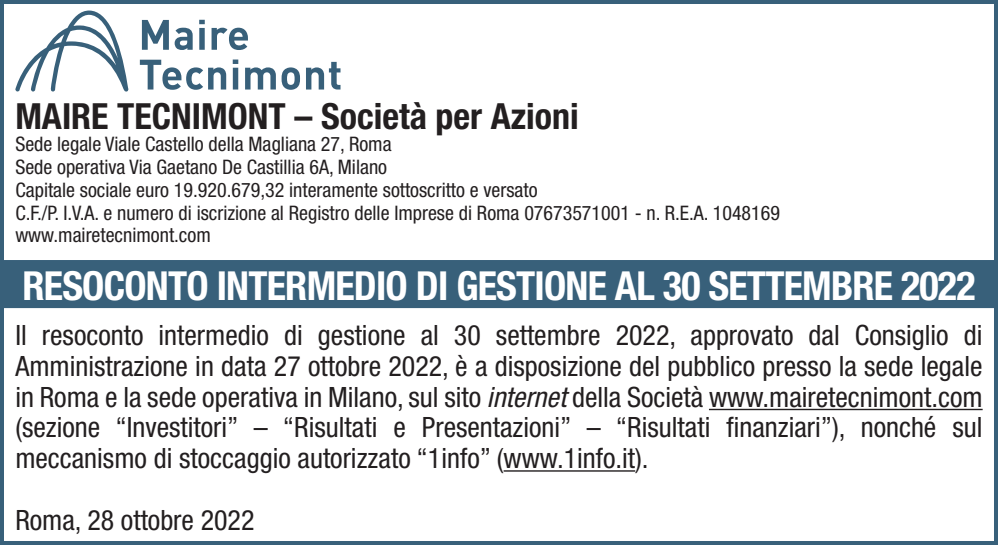
<style>
.page{position:relative;width:998px;height:545px;background:#fff}
.page>*{position:absolute;margin:0;border:0;box-sizing:border-box;transform-origin:0 0}
.t1{font:700 condensed 40px "Helvetica Neue LT Std";letter-spacing:-.02em;color:#fff}
.t2{font:700 condensed 36px "Helvetica Neue LT Std";color:#231f20}
.t3{font:condensed 28px/30.8px "Helvetica Neue LT Std";color:#231f20;text-align:justify}
.t4{font:condensed 20px/22.8px "Helvetica Neue LT Std";color:#231f20}
.s1{font-style:italic}
</style>
<div class="page">
<div style="left:4px;top:260px;width:990px;height:48px;background:#38607a"></div>
<hr style="left:709px;top:408px;width:273px;height:2px;background:#231f20">
<hr style="left:504px;top:470px;width:131px;height:1px;background:#231f20">
<div style="left:0;top:0;width:998px;height:544px;border:4px solid #38607a"></div>
<svg style="left:15px;top:10px;width:114px;height:81px"></svg>
<svg style="left:142px;top:20px;width:27px;height:30px"></svg>
<svg style="left:175px;top:28px;width:18px;height:22px"></svg>
<div style="left:199px;top:28px;width:6px;height:22px;background:#38607a"></div>
<svg style="left:199px;top:20px;width:6px;height:4px"></svg>
<svg style="left:212px;top:28px;width:36px;height:22px"></svg>
<svg style="left:140px;top:60px;width:86px;height:30px"></svg>
<div style="left:233px;top:68px;width:5px;height:21px;background:#38607a"></div>
<svg style="left:233px;top:59px;width:5px;height:5px"></svg>
<svg style="left:245px;top:67px;width:31px;height:22px"></svg>
<svg style="left:282px;top:67px;width:18px;height:23px"></svg>
<svg style="left:306px;top:62px;width:34px;height:27px"></svg>
<p class="t2" style="left:15px;top:94px;width:565px">MAIRE TECNIMONT – Società per Azioni</p>
<p class="t4" style="left:15px;top:133px;width:766px">Sede legale Viale Castello della Magliana 27, Roma<br>Sede operativa Via Gaetano De Castillia 6A, Milano<br>Capitale sociale euro 19.920.679,32 interamente sottoscritto e versato<br>C.F./P. I.V.A. e numero di iscrizione al Registro delle Imprese di Roma 07673571001 - n. R.E.A. 1048169 www.mairetecnimont.com</p>
<h1 class="t1" style="left:22px;top:261px;width:954px">RESOCONTO INTERMEDIO DI GESTIONE AL 30 SETTEMBRE 2022</h1>
<p class="t3" style="left:15px;top:319px;width:969px">Il resoconto intermedio di gestione al 30 settembre 2022, approvato dal Consiglio di Amministrazione in data 27 ottobre 2022, è a disposizione del pubblico presso la sede legale in Roma e la sede operativa in Milano, sul sito <span class="s1">internet</span> della Società www.mairetecnimont.com (sezione “Investitori” – “Risultati e Presentazioni” – “Risultati finanziari”), nonché sul meccanismo di stoccaggio autorizzato “1info” (www.1info.it).</p>
<p class="t3" style="left:15px;top:503px;width:241px">Roma, 28 ottobre 2022</p>
</div>
